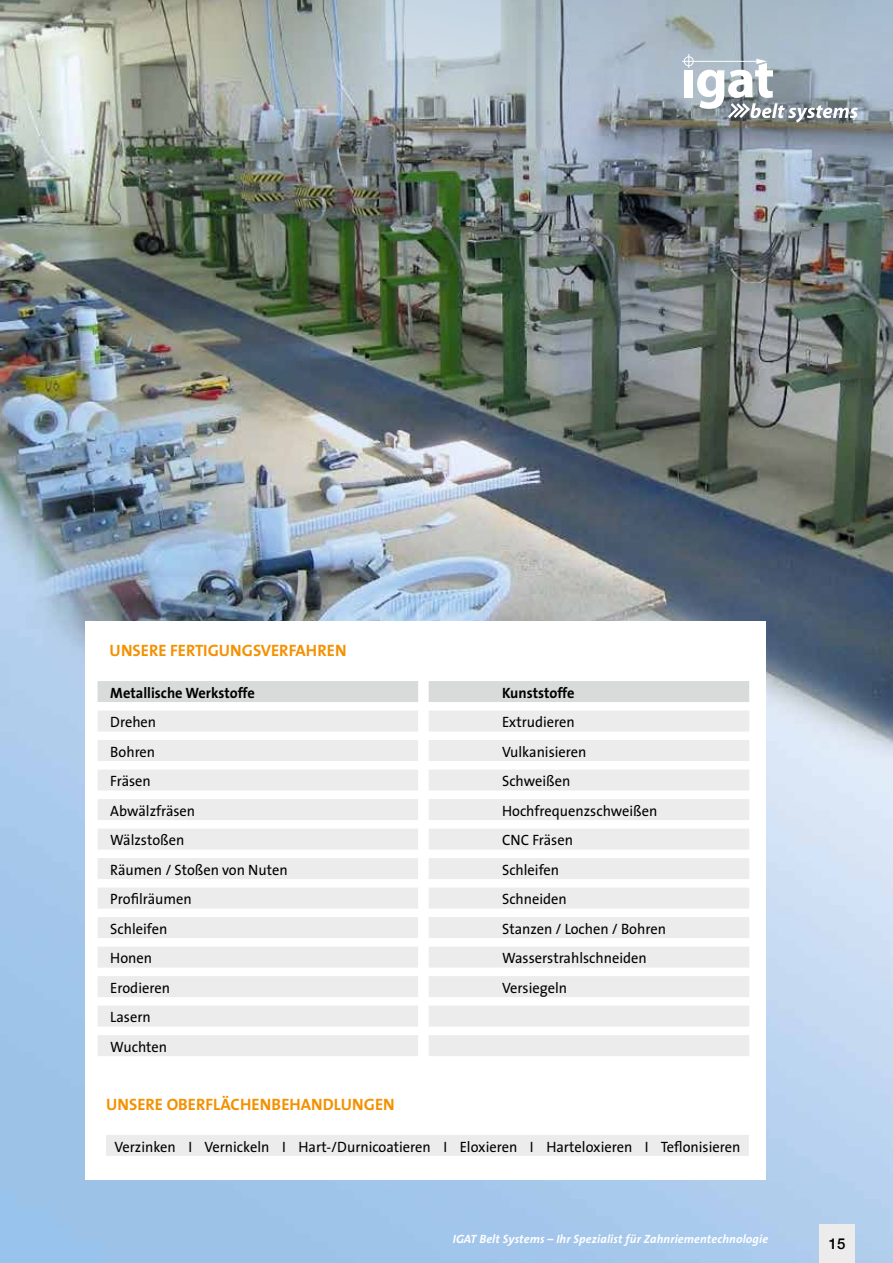
<style>
.page{position:relative;width:893px;height:1263px;background:#fff}
.page>*{position:absolute;margin:0;border:0;box-sizing:border-box;transform-origin:0 0}
.t1{font:700 16.5px "The Sans";color:#f39100}
.t2{font:15px/29.5px "The Sans";color:#000;scale:.96 1}
.t3{font:700 15px "The Sans";color:#000;scale:.96 1}
.t4{font:500 15px "Helvetica Neue";color:#000}
.t5{font:italic 700 12px "The Sans";letter-spacing:.01em;color:#fff}
</style>
<div class="page">
<img style="left:0;top:0;width:893px;height:1263px">
<img style="left:189px;top:0;width:704px;height:317px">
<div style="left:85px;top:621px;width:680px;height:558px;background:#fff"></div>
<div style="left:98px;top:681px;width:651px;height:21px;background:#d9dada"></div>
<div style="left:98px;top:710px;width:651px;height:21px;background:#ececec"></div>
<div style="left:98px;top:740px;width:651px;height:21px;background:#ececec"></div>
<div style="left:98px;top:769px;width:651px;height:21px;background:#ececec"></div>
<div style="left:98px;top:799px;width:651px;height:21px;background:#ececec"></div>
<div style="left:98px;top:828px;width:651px;height:21px;background:#ececec"></div>
<div style="left:98px;top:858px;width:651px;height:21px;background:#ececec"></div>
<div style="left:98px;top:887px;width:651px;height:21px;background:#ececec"></div>
<div style="left:98px;top:917px;width:651px;height:21px;background:#ececec"></div>
<div style="left:98px;top:946px;width:651px;height:21px;background:#ececec"></div>
<div style="left:98px;top:976px;width:651px;height:21px;background:#ececec"></div>
<div style="left:98px;top:1005px;width:651px;height:21px;background:#ececec"></div>
<div style="left:98px;top:1035px;width:651px;height:21px;background:#ececec"></div>
<div style="left:106px;top:1135px;width:643px;height:21px;background:#ececec"></div>
<div style="left:418px;top:680px;width:11px;height:393px;background:#fff"></div>
<div style="left:685px;top:70px;width:8px;height:27px;background:#fff"></div>
<div style="left:684px;top:56px;width:10px;height:10px;border:1px solid #fff;border-radius:50%"></div>
<hr style="left:682px;top:61px;width:75px;height:1px;background:#fff">
<svg style="left:697px;top:59px;width:161px;height:64px"></svg>
<div style="left:819px;top:1224px;width:36px;height:39px;background:#ececec"></div>
<p class="t1" style="left:110px;top:636px;width:238px">UNSERE FERTIGUNGSVERFAHREN</p>
<p class="t3" style="left:110px;top:680px;width:152px">Metallische Werkstoffe</p>
<p class="t3" style="left:502px;top:680px;width:77px">Kunststoffe</p>
<p class="t2" style="left:110px;top:707px;width:49px">Drehen</p>
<p class="t2" style="left:502px;top:707px;width:77px">Extrudieren</p>
<p class="t2" style="left:110px;top:736px;width:48px">Bohren</p>
<p class="t2" style="left:502px;top:736px;width:89px">Vulkanisieren</p>
<p class="t2" style="left:110px;top:766px;width:44px">Fräsen</p>
<p class="t2" style="left:502px;top:766px;width:73px">Schweißen</p>
<p class="t2" style="left:110px;top:795px;width:90px">Abwälzfräsen</p>
<p class="t2" style="left:502px;top:795px;width:163px">Hochfrequenzschweißen</p>
<p class="t2" style="left:110px;top:825px;width:79px">Wälzstoßen</p>
<p class="t2" style="left:502px;top:825px;width:75px">CNC Fräsen</p>
<p class="t2" style="left:110px;top:854px;width:186px">Räumen / Stoßen von Nuten</p>
<p class="t2" style="left:502px;top:854px;width:61px">Schleifen</p>
<p class="t2" style="left:110px;top:884px;width:86px">Profilräumen</p>
<p class="t2" style="left:502px;top:884px;width:69px">Schneiden</p>
<p class="t2" style="left:110px;top:913px;width:61px">Schleifen</p>
<p class="t2" style="left:502px;top:913px;width:172px">Stanzen / Lochen / Bohren</p>
<p class="t2" style="left:110px;top:943px;width:45px">Honen</p>
<p class="t2" style="left:502px;top:943px;width:152px">Wasserstrahlschneiden</p>
<p class="t2" style="left:110px;top:972px;width:64px">Erodieren</p>
<p class="t2" style="left:502px;top:972px;width:69px">Versiegeln</p>
<p class="t2" style="left:110px;top:1002px;width:61px">Lasern<br>Wuchten</p>
<p class="t1" style="left:106px;top:1090px;width:290px">UNSERE OBERFLÄCHENBEHANDLUNGEN</p>
<p class="t2" style="left:115px;top:1131px;width:653px">Verzinken I Vernickeln I Hart-/Durnicoatieren I Eloxieren I Harteloxieren I Teflonisieren</p>
<p class="t5" style="left:453px;top:1229px;width:317px">IGAT Belt Systems – Ihr Spezialist für Zahnriementechnologie</p>
<p class="t4" style="left:829px;top:1231px;width:18px">15</p>
</div>
